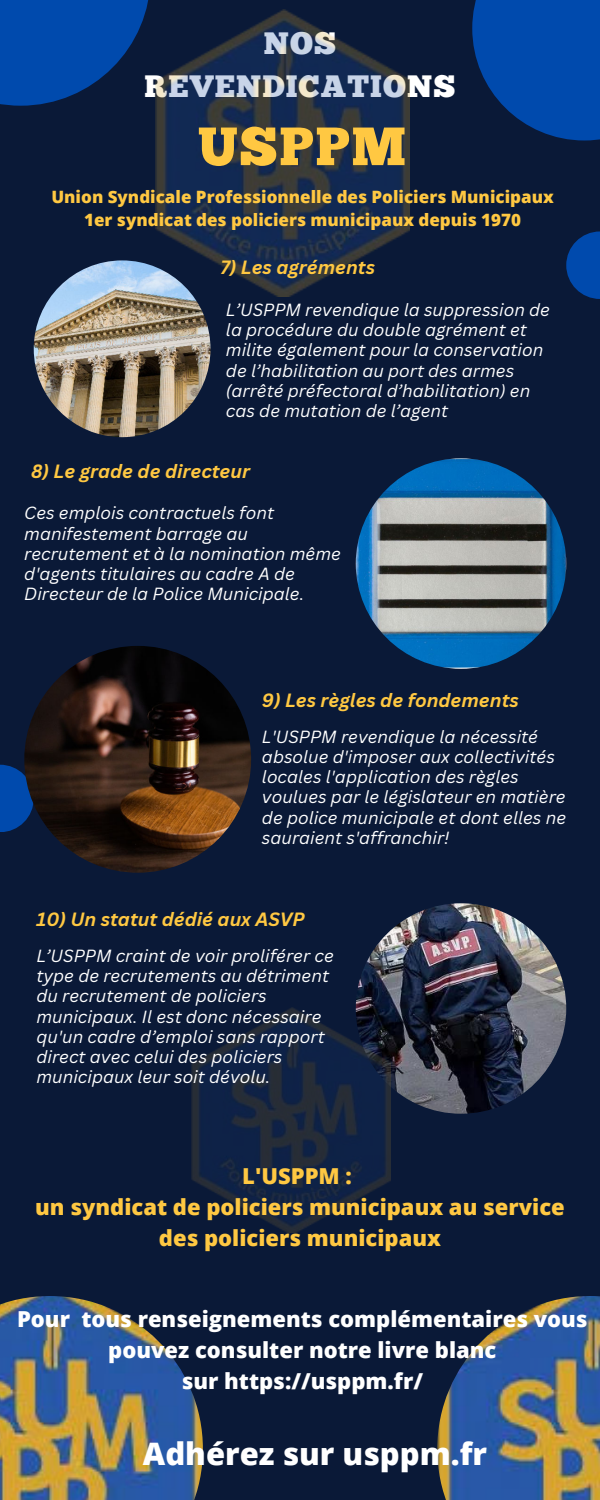
<style>
.page{position:relative;width:600px;height:1500px;background:#0a1937}
.page>*{position:absolute;margin:0;border:0;box-sizing:border-box;transform-origin:0 0}
.t1{font:53.8px "Chunk Five";letter-spacing:.035em;color:#ffc842}
.t2{font:800 31px "Open Sans";color:#fff}
.t3{font:30.9px/42.8px "Chunk Five";letter-spacing:.035em;color:#fff;text-align:center}
.t4{font:800 22px/30.8px "Open Sans";color:#fff;text-align:center}
.t5{font:800 22px/30.8px "Open Sans";color:#ffc842;text-align:center}
.t6{font:italic 700 18.7px "Canva Sans";color:#ffc842}
.t7{font:italic 17.2px/20.2px "Canva Sans";color:#fff}
.t8{font:800 17px/23.2px "Open Sans";color:#ffc842;text-align:center}
</style>
<div class="page">
<svg style="left:0;top:0;width:149px;height:106px;fill:#004aad"></svg>
<svg style="left:566px;top:231px;width:34px;height:68px;fill:#004aad"></svg>
<svg style="left:472px;top:0;width:128px;height:140px;fill:#004aad"></svg>
<div style="left:0;top:765px;width:34px;height:67px;background:#004aad"></div>
<img style="left:34px;top:260px;width:177px;height:177px;border-radius:50%">
<img style="left:356px;top:458px;width:210px;height:211px;border-radius:50%">
<img style="left:24px;top:646px;width:227px;height:227px;border-radius:50%">
<img style="left:356px;top:903px;width:210px;height:211px;border-radius:50%">
<img style="left:192px;top:1007px;width:199px;height:225px">
<img style="left:0;top:1296px;width:203px;height:204px">
<img style="left:437px;top:1296px;width:163px;height:204px">
<img style="left:156px;top:9px;width:253px;height:288px">
<h3 class="t3" style="left:144px;top:22px;width:313px">NOS<br>REVENDICATIONS</h3>
<h1 class="t1" style="left:198px;top:114px;width:209px">USPPM</h1>
<p class="t8" style="left:51px;top:184px;width:504px">Union Syndicale Professionnelle des Policiers Municipaux<br>1er syndicat des policiers municipaux depuis 1970</p>
<p class="t6" style="left:220px;top:256px;width:156px">7) Les agréments</p>
<p class="t7" style="left:226px;top:300px;width:326px">L’USPPM revendique la suppression de la procédure du double agrément et milite également pour la conservation de l’habilitation au port des armes (arrêté préfectoral d’habilitation) en cas de mutation de l’agent</p>
<p class="t6" style="left:31px;top:460px;width:221px">8) Le grade de directeur</p>
<p class="t7" style="left:24px;top:503px;width:318px">Ces emplois contractuels font manifestement barrage au recrutement et à la nomination même d'agents titulaires au cadre A de<br>Directeur de la Police Municipale.</p>
<p class="t6" style="left:262px;top:689px;width:258px">9) Les règles de fondements</p>
<p class="t7" style="left:262px;top:726px;width:306px">L'USPPM revendique la nécessité absolue d'imposer aux collectivités locales l'application des règles voulues par le législateur en matière de police municipale et dont elles ne sauraient s'affranchir!</p>
<p class="t6" style="left:36px;top:908px;width:270px">10) Un statut dédié aux ASVP</p>
<p class="t7" style="left:36px;top:945px;width:299px">L’USPPM craint de voir proliférer ce type de recrutements au détriment du recrutement de policiers municipaux. Il est donc nécessaire qu'un cadre d’emploi sans rapport direct avec celui des policiers municipaux leur soit dévolu.</p>
<p class="t5" style="left:35px;top:1159px;width:531px">L'USPPM :<br>un syndicat de policiers municipaux au service des policiers municipaux</p>
<p class="t4" style="left:17px;top:1303px;width:572px">Pour tous renseignements complémentaires vous pouvez consulter notre livre blanc<br>sur https://usppm.fr/</p>
<h2 class="t2" style="left:143px;top:1430px;width:346px">Adhérez sur usppm.fr</h2>
</div>
